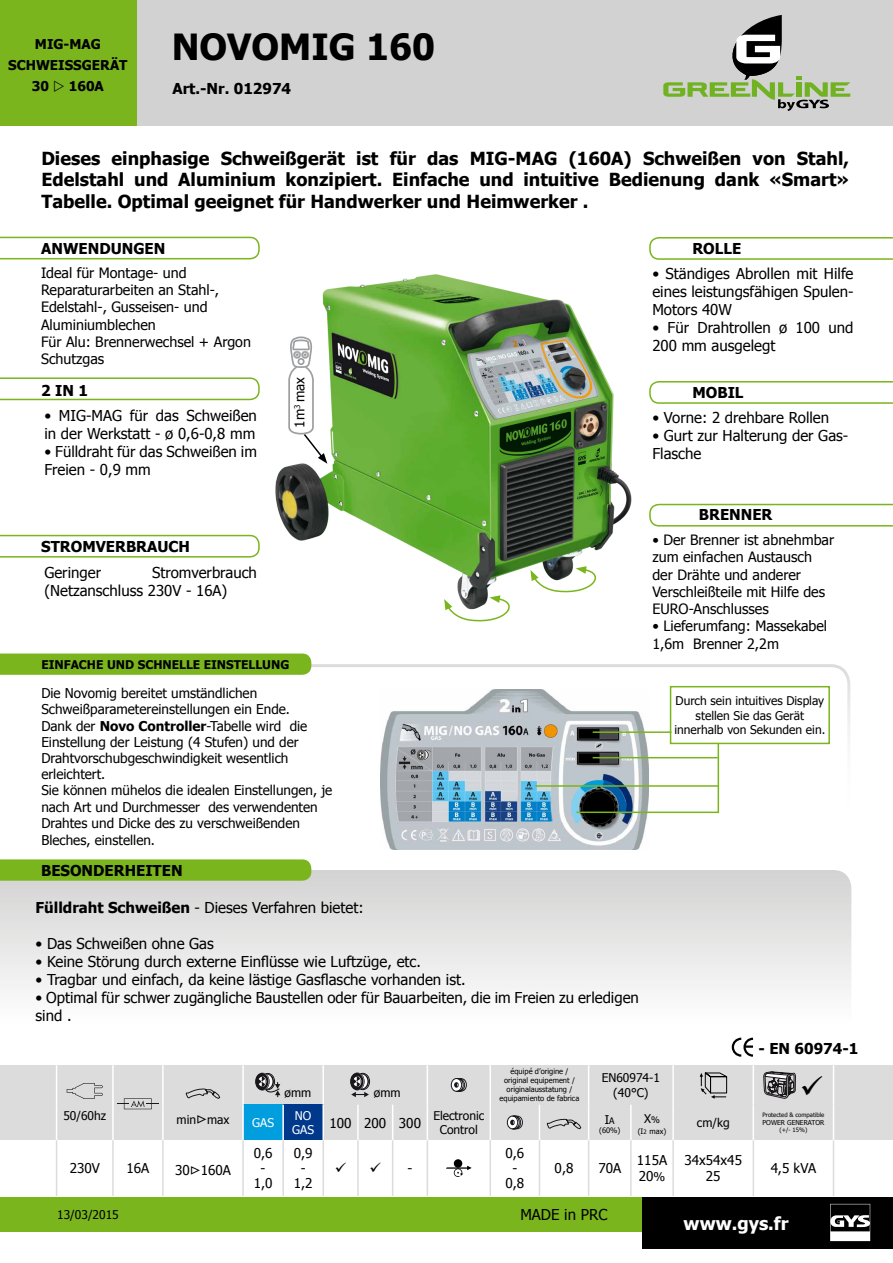
<style>
.page{position:relative;width:893px;height:1263px;background:#fff}
.page>*{position:absolute;margin:0;border:0;box-sizing:border-box;transform-origin:0 0}
.t1{font:700 36px "Tahoma";color:#000}
.t2{font:700 18px/21.6px "Tahoma";color:#000;text-align:justify}
.t3{font:700 18px "Tahoma";color:#fff}
.t4{font:15px/18px "Tahoma";color:#000}
.t5{font:700 15px "Tahoma";color:#000}
.t6{font:14.25px/17.1px "Tahoma";color:#000}
.t7{font:13.5px/16.4px "Tahoma";color:#000;text-align:center}
.t8{font:700 13.5px "Tahoma";color:#000}
.t9{font:12px/14.4px "Tahoma";color:#000;text-align:center}
.t10{font:700 12px "Tahoma";color:#000}
.t11{font:12px/14.4px "Tahoma";color:#fff}
.t12{font:7.5px/9px "Tahoma";color:#000;text-align:center}
.t13{font:6.75px "Tahoma";color:#000}
.t14{font:6px "Tahoma";color:#000}
.s1{font-weight:700}
.s2{font-family:"Minion Pro";font-size:18px}
.s3{font-size:9px}
.s4{font-size:6px}
.s5{font-size:12px}
</style>
<div class="page">
<div style="left:137px;top:0;width:756px;height:126px;background:#d2d2d2"></div>
<div style="left:0;top:1197px;width:893px;height:34px;background:#7ab51d"></div>
<div style="left:0;top:0;width:137px;height:126px;background:#7ab51d"></div>
<div style="left:642px;top:1197px;width:251px;height:52px;background:#000"></div>
<svg style="left:663px;top:15px;width:187px;height:96px"></svg>
<svg style="left:0;top:870px;width:851px;height:120px;background:#dadada"></svg>
<svg style="left:311px;top:664px;width:539px;height:150px"></svg>
<svg style="left:0;top:653px;width:311px;height:22px;background:#7eb725"></svg>
<svg style="left:0;top:237px;width:260px;height:22px"></svg>
<svg style="left:649px;top:237px;width:244px;height:23px"></svg>
<svg style="left:649px;top:381px;width:244px;height:23px"></svg>
<svg style="left:649px;top:504px;width:244px;height:22px"></svg>
<svg style="left:0;top:377px;width:260px;height:23px"></svg>
<svg style="left:0;top:535px;width:260px;height:23px"></svg>
<svg style="left:0;top:859px;width:311px;height:22px;background:#7eb724"></svg>
<div style="left:0;top:1065px;width:893px;height:75px;background:#dcdcdc"></div>
<hr style="left:56px;top:1065px;width:1px;height:40px;background:#fff">
<hr style="left:56px;top:1105px;width:1px;height:35px;background:#fff">
<hr style="left:56px;top:1140px;width:1px;height:56px;background:#dcdcdc">
<img style="left:275px;top:274px;width:357px;height:321px">
<hr style="left:718px;top:743px;width:1px;height:70px;background:#7ab51d">
<img style="left:381px;top:689px;width:268px;height:160px">
<hr style="left:593px;top:731px;width:78px;height:2px;background:#7ab51d">
<hr style="left:593px;top:757px;width:125px;height:1px;background:#7ab51d">
<hr style="left:535px;top:785px;width:184px;height:2px;background:#7ab51d">
<hr style="left:576px;top:811px;width:142px;height:2px;background:#7ab51d">
<svg style="left:444px;top:595px;width:66px;height:27px"></svg>
<svg style="left:530px;top:566px;width:77px;height:29px"></svg>
<svg style="left:288px;top:336px;width:39px;height:128px"></svg>
<div style="left:670px;top:686px;width:160px;height:58px;border:2px solid #7ab51d"></div>
<svg style="left:57px;top:902px;width:813px;height:340px"></svg>
<h1 class="t1" style="left:172px;top:22px;width:265px">NOVOMIG 160</h1>
<p class="t8" style="left:35px;top:35px;width:67px">MIG-MAG</p>
<p class="t8" style="left:8px;top:56px;width:121px">SCHWEISSGERÄT</p>
<p class="t8" style="left:32px;top:77px;width:19px">30</p>
<p class="t8" style="left:69px;top:77px;width:37px">160A</p>
<p class="t5" style="left:172px;top:78px;width:120px">Art.-Nr. 012974</p>
<p class="t2" style="left:41px;top:146px;width:809px">Dieses einphasige Schweißgerät ist für das MIG-MAG (160A) Schweißen von Stahl, Edelstahl und Aluminium konzipiert. Einfache und intuitive Bedienung dank «Smart» Tabelle. Optimal geeignet für Handwerker und Heimwerker .</p>
<p class="t5" style="left:41px;top:238px;width:126px">ANWENDUNGEN</p>
<p class="t5" style="left:692px;top:238px;width:50px">ROLLE</p>
<p class="t6" style="left:41px;top:264px;width:211px">Ideal für Montage- und<br>Reparaturarbeiten an Stahl-,<br>Edelstahl-, Gusseisen- und<br>Aluminiumblechen<br>Für Alu: Brennerwechsel + Argon<br>Schutzgas</p>
<p class="t5" style="left:41px;top:380px;width:48px">2 IN 1</p>
<p class="t4" style="left:44px;top:405px;width:214px">• MIG-MAG für das Schweißen in der Werkstatt - ø 0,6-0,8 mm</p>
<p class="t4" style="left:44px;top:441px;width:214px">• Fülldraht für das Schweißen im<br>Freien - 0,9 mm</p>
<p class="t5" style="left:41px;top:536px;width:150px">STROMVERBRAUCH</p>
<p class="t4" style="left:44px;top:563px;width:214px;text-indent:108px">Stromverbrauch (Netzanschluss 230V - 16A)</p>
<p class="t4" style="left:44px;top:563px;width:58px">Geringer</p>
<p class="t7" style="left:291px;top:428px;width:52px;rotate:-90deg">1m<sup>3</sup> max</p>
<p class="t10" style="left:41px;top:656px;width:249px">EINFACHE UND SCHNELLE EINSTELLUNG</p>
<p class="t4" style="left:652px;top:264px;width:203px;text-align:justify">• Ständiges Abrollen mit Hilfe eines leistungsfähigen Spulen-Motors 40W</p>
<p class="t4" style="left:652px;top:318px;width:203px">• Für Drahtrollen ø 100 und<br>200 mm ausgelegt</p>
<p class="t5" style="left:692px;top:382px;width:53px">MOBIL</p>
<p class="t4" style="left:652px;top:408px;width:178px">• Vorne: 2 drehbare Rollen</p>
<p class="t4" style="left:652px;top:426px;width:197px">• Gurt zur Halterung der Gas-<br>Flasche</p>
<p class="t5" style="left:699px;top:504px;width:75px">BRENNER</p>
<p class="t6" style="left:652px;top:531px;width:183px">• Der Brenner ist abnehmbar zum einfachen Austausch der Drähte und anderer<br>Verschleißteile mit Hilfe des<br>EURO-Anschlusses</p>
<p class="t6" style="left:652px;top:616px;width:176px;line-height:18px">• Lieferumfang: Massekabel<br>1,6m Brenner 2,2m</p>
<p class="t7" style="left:41px;top:684px;width:293px;text-align:left">Die Novomig bereitet umständlichen Schweißparametereinstellungen ein Ende.<br>Dank der <span class="s1">Novo Controller</span>-Tabelle wird die Einstellung der Leistung (4 Stufen) und der Drahtvorschubgeschwindigkeit wesentlich erleichtert.<br>Sie können mühelos die idealen Einstellungen, je nach Art und Durchmesser des verwendenten Drahtes und Dicke des zu verschweißenden Bleches, einstellen.</p>
<p class="t9" style="left:674px;top:693px;width:152px">Durch sein intuitives Display stellen Sie das Gerät innerhalb von Sekunden ein.</p>
<p class="t5" style="left:41px;top:860px;width:143px">BESONDERHEITEN</p>
<p class="t4" style="left:36px;top:898px;width:330px"><span class="s1">Fülldraht Schweißen</span> - Dieses Verfahren bietet:</p>
<p class="t4" style="left:36px;top:934px;width:180px">• Das Schweißen ohne Gas</p>
<p class="t4" style="left:36px;top:952px;width:387px">• Keine Störung durch externe Einflüsse wie Luftzüge, etc.</p>
<p class="t4" style="left:36px;top:970px;width:432px">• Tragbar und einfach, da keine lästige Gasflasche vorhanden ist.</p>
<p class="t4" style="left:36px;top:988px;width:605px">• Optimal für schwer zugängliche Baustellen oder für Bauarbeiten, die im Freien zu erledigen sind .</p>
<p class="t9" style="left:284px;top:1085px;width:28px">ømm</p>
<p class="t9" style="left:374px;top:1085px;width:28px">ømm</p>
<p class="t12" style="left:500px;top:1067px;width:81px">équipé d’origine / original equipement / originalausstatung / equipamiento de fabrica</p>
<p class="t9" style="left:602px;top:1070px;width:60px">EN60974-1 (40°C)</p>
<p class="t9" style="left:63px;top:1108px;width:44px">50/60hz</p>
<p class="t9" style="left:177px;top:1112px;width:54px">min<span class="s2">▷</span>max</p>
<p class="t11" style="left:252px;top:1115px;width:23px">GAS</p>
<p class="t11" style="left:292px;top:1108px;width:23px">NO<br>GAS</p>
<p class="t7" style="left:330px;top:1114px;width:93px">100 200 300</p>
<p class="t9" style="left:433px;top:1108px;width:52px">Electronic<br>Control</p>
<p class="t9" style="left:605px;top:1111px;width:11px">I<span class="s3">A</span></p>
<p class="t12" style="left:599px;top:1125px;width:23px">(60%)</p>
<p class="t9" style="left:644px;top:1111px;width:17px">X<span class="s3">%</span></p>
<p class="t12" style="left:638px;top:1126px;width:30px">(I<span class="s4">2</span> max)</p>
<p class="t9" style="left:697px;top:1115px;width:34px">cm/kg</p>
<p class="t5" style="left:758px;top:1038px;width:101px">- EN 60974-1</p>
<p class="t14" style="left:763px;top:1111px;width:63px">Protected &amp; compatible</p>
<p class="t13" style="left:762px;top:1118px;width:63px">POWER GENERATOR</p>
<p class="t14" style="left:780px;top:1126px;width:29px">(+/- 15%)</p>
<p class="t7" style="left:70px;top:1159px;width:32px">230V</p>
<p class="t7" style="left:126px;top:1159px;width:24px">16A</p>
<p class="t7" style="left:175px;top:1161px;width:57px">30<span class="s2">▷</span>160A</p>
<p class="t9" style="left:57px;top:1206px;width:63px">13/03/2015</p>
<p class="t7" style="left:254px;top:1145px;width:20px;line-height:15px">0,6 -<br>1,0</p>
<p class="t7" style="left:294px;top:1145px;width:20px;line-height:15px">0,9 -<br>1,2</p>
<p class="t7" style="left:408px;top:1159px;width:6px">-</p>
<p class="t7" style="left:505px;top:1145px;width:20px;line-height:15px">0,6 -<br>0,8</p>
<p class="t7" style="left:555px;top:1159px;width:20px">0,8</p>
<p class="t7" style="left:598px;top:1159px;width:24px">70A</p>
<p class="t7" style="left:637px;top:1151px;width:32px;text-align:left">115A<br>20<span class="s5">%</span></p>
<p class="t7" style="left:684px;top:1151px;width:59px">34x54x45<br>25</p>
<p class="t7" style="left:771px;top:1159px;width:47px">4,5 kVA</p>
<p class="t3" style="left:684px;top:1211px;width:106px">www.gys.fr</p>
<p class="t4" style="left:520px;top:1205px;width:88px">MADE in PRC</p>
</div>
